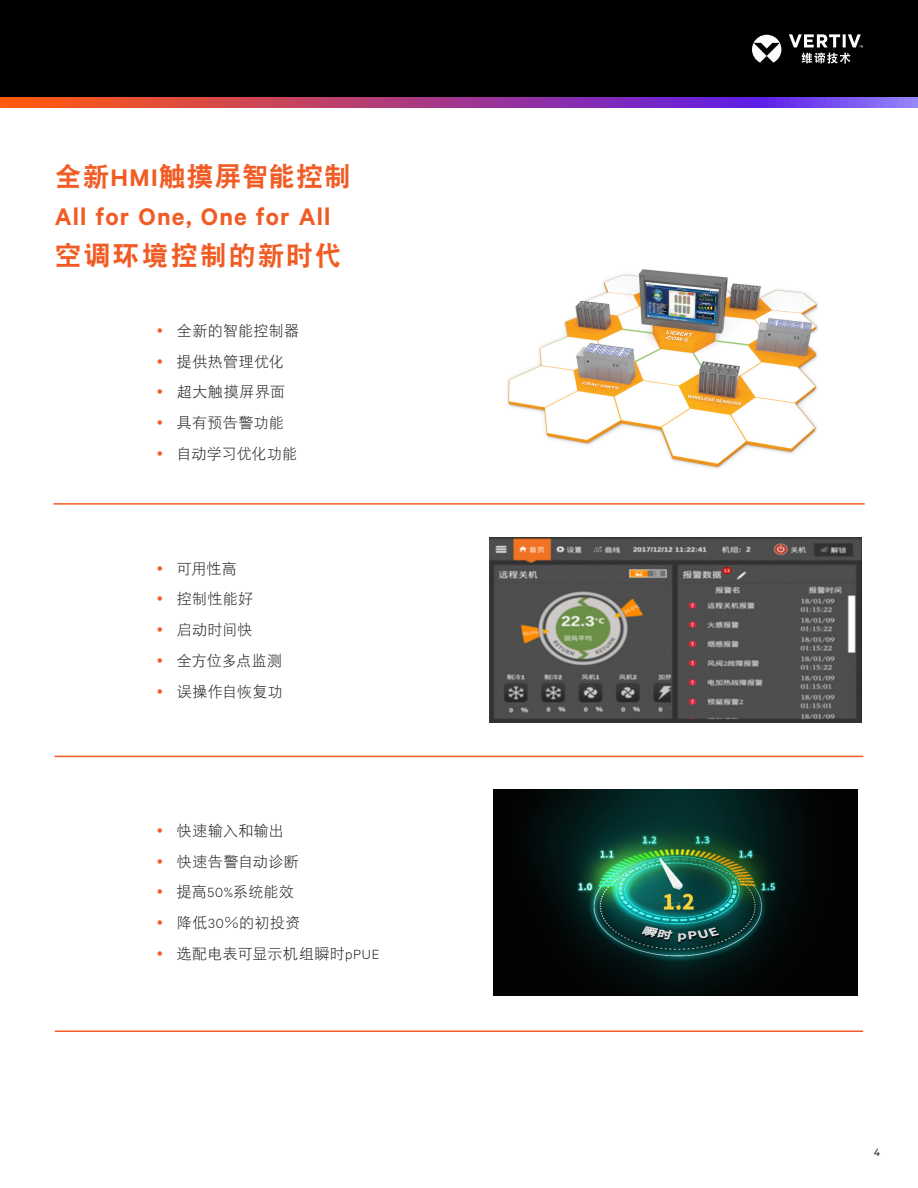
<style>
.page{position:relative;width:918px;height:1188px;background:#fff}
.page>*{position:absolute;margin:0;border:0;box-sizing:border-box;transform-origin:0 0}
.t1{font:600 27px "Calibre";letter-spacing:.045em;color:#f15b24}
.t2{font:27px "DF Hei GB W9";letter-spacing:.025em;color:#f15b24}
.t3{font:27px "DF Hei GB W9";letter-spacing:.055em;color:#f15b24}
.t4{font:15px "DF Hei GB W3";letter-spacing:.02em;color:#231f20}
.t5{font:15px "DF Hei GB W3";color:#231f20}
.t6{font:15px "DF Hei GB W3";letter-spacing:.045em;color:#231f20}
.t7{font:12px "Calibre";color:#231f20}
.s1{font-family:"Calibre";font-weight:600}
.s2{font-family:"Calibre";font-weight:300}
</style>
<div class="page">
<div style="left:0;top:0;width:918px;height:108px;background:#000"></div>
<svg style="left:0;top:98px;width:918px;height:10px;background:#a73f8c"></svg>
<svg style="left:752px;top:34px;width:111px;height:30px"></svg>
<img style="left:507px;top:269px;width:312px;height:200px">
<hr style="left:53px;top:503px;width:812px;height:2px;background:#f15b24">
<img style="left:489px;top:537px;width:372px;height:186px">
<hr style="left:55px;top:756px;width:808px;height:1px;background:#f15b24">
<img style="left:493px;top:790px;width:364px;height:205px">
<hr style="left:55px;top:1030px;width:808px;height:2px;background:#f15b24">
<p class="t2" style="left:55px;top:162px;width:297px">全新<span class="s1">HMI</span>触摸屏智能控制</p>
<p class="t1" style="left:55px;top:201px;width:277px">All for One, One for All</p>
<p class="t3" style="left:55px;top:241px;width:288px">空调环境控制的新时代</p>
<p class="t4" style="left:177px;top:322px;width:124px">全新的智能控制器</p>
<p class="t4" style="left:177px;top:353px;width:108px">提供热管理优化</p>
<p class="t6" style="left:177px;top:384px;width:110px">超大触摸屏界面</p>
<p class="t4" style="left:177px;top:415px;width:109px">具有预告警功能</p>
<p class="t5" style="left:177px;top:445px;width:122px">自动学习优化功能</p>
<p class="t4" style="left:177px;top:560px;width:61px">可用性高</p>
<p class="t4" style="left:177px;top:591px;width:78px">控制性能好</p>
<p class="t4" style="left:177px;top:622px;width:77px">启动时间快</p>
<p class="t4" style="left:177px;top:652px;width:107px">全方位多点监测</p>
<p class="t4" style="left:177px;top:683px;width:107px">误操作自恢复功</p>
<p class="t4" style="left:177px;top:822px;width:108px">快速输入和输出</p>
<p class="t4" style="left:177px;top:853px;width:124px">快速告警自动诊断</p>
<p class="t4" style="left:177px;top:884px;width:119px">提高<span class="s2">50%</span>系统能效</p>
<p class="t4" style="left:177px;top:915px;width:125px">降低<span class="s2">30</span>％的初投资</p>
<p class="t4" style="left:177px;top:945px;width:204px">选配电表可显示机组瞬时<span class="s2">pPUE</span></p>
<p class="t7" style="left:874px;top:1145px;width:8px">4</p>
</div>
